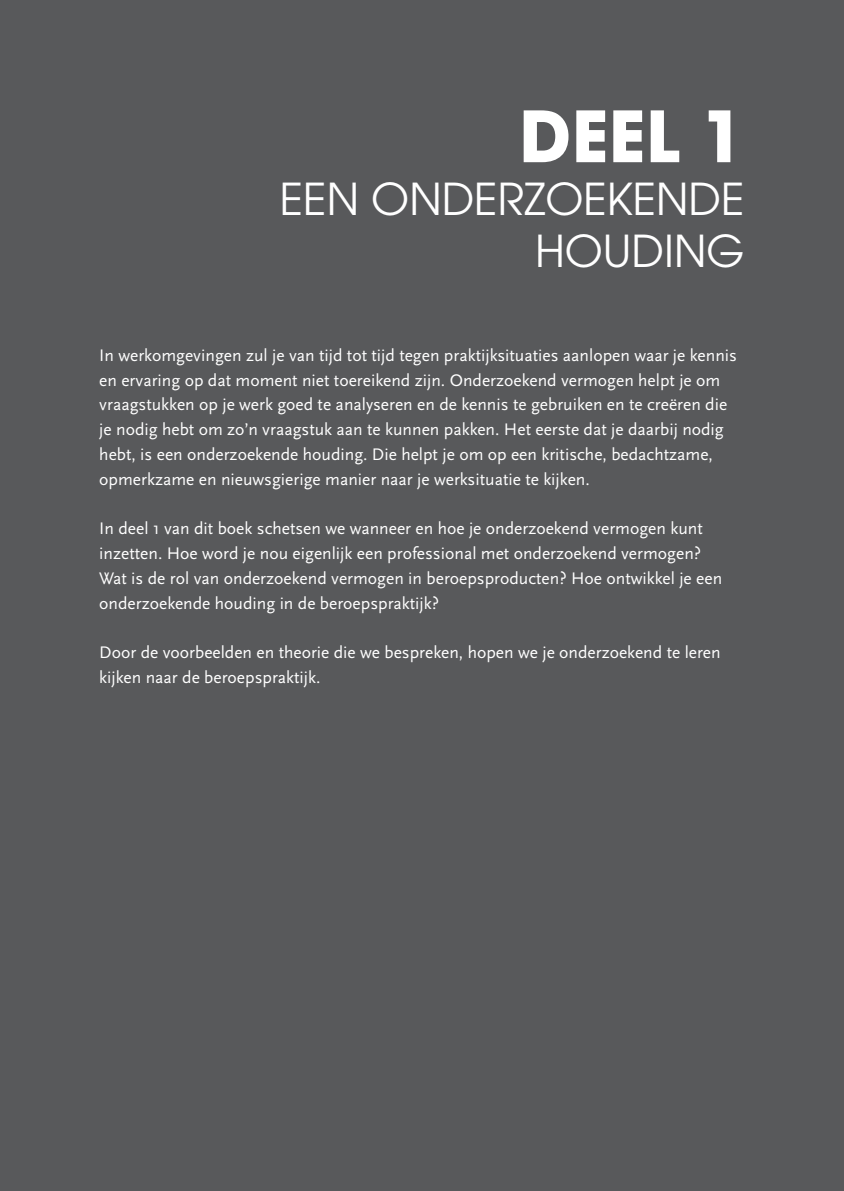
<style>
.page{position:relative;width:844px;height:1191px;background:#fff}
.page>*{position:absolute;margin:0;border:0;box-sizing:border-box;transform-origin:0 0}
.t1{font:700 70px "ITC Avant Garde Pro";color:#fff}
.t2{font:43.75px/52.5px "ITC Avant Garde Pro";color:#fff;text-align:right}
.t3{font:17.5px/24.8px "Scala Sans Pro";color:#fff}
</style>
<div class="page">
<div style="left:0;top:0;width:843px;height:1191px;background:#58595b"></div>
<h1 class="t1" style="left:519px;top:90px;width:226px">DEEL 1</h1>
<h2 class="t2" style="left:280px;top:172px;width:466px">EEN ONDERZOEKENDE<br>HOUDING</h2>
<p class="t3" style="left:99px;top:343px;width:639px">In werkomgevingen zul je van tijd tot tijd tegen praktijksituaties aanlopen waar je kennis en ervaring op dat moment niet toereikend zijn. Onderzoekend vermogen helpt je om vraagstukken op je werk goed te analyseren en de kennis te gebruiken en te creëren die je nodig hebt om zo’n vraagstuk aan te kunnen pakken. Het eerste dat je daarbij nodig hebt, is een onderzoekende houding. Die helpt je om op een kritische, bedachtzame, opmerkzame en nieuwsgierige manier naar je werksituatie te kijken.</p>
<p class="t3" style="left:99px;top:516px;width:624px">In deel 1 van dit boek schetsen we wanneer en hoe je onderzoekend vermogen kunt inzetten. Hoe word je nou eigenlijk een professional met onderzoekend vermogen?<br>Wat is de rol van onderzoekend vermogen in beroepsproducten? Hoe ontwikkel je een onderzoekende houding in de beroepspraktijk?</p>
<p class="t3" style="left:99px;top:640px;width:622px">Door de voorbeelden en theorie die we bespreken, hopen we je onderzoekend te leren kijken naar de beroepspraktijk.</p>
</div>
